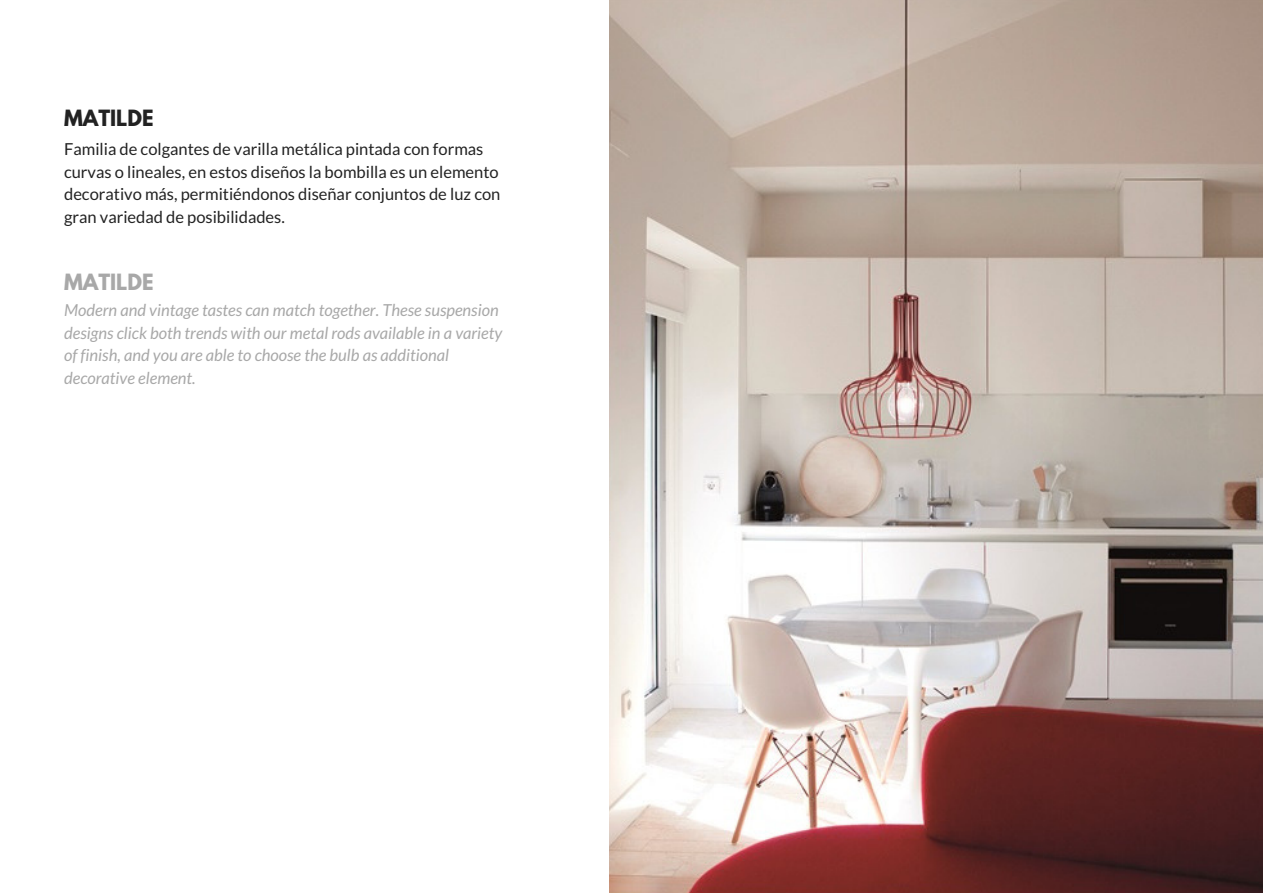
<style>
.page{position:relative;width:1263px;height:893px;background:#fff}
.page>*{position:absolute;margin:0;border:0;box-sizing:border-box;transform-origin:0 0}
.t1{font:700 19.8px "League Spartan";color:#222}
.t2{font:700 19.8px "League Spartan";color:#a8a8a8}
.t3{font:16.5px/22.5px "Lato";color:#222}
.t4{font:italic 16.5px/22.5px "Lato";color:#a8a8a8}
</style>
<div class="page">
<img style="left:610px;top:0;width:653px;height:893px">
<p class="t1" style="left:64px;top:108px;width:91px">MATILDE</p>
<p class="t3" style="left:64px;top:138px;width:438px">Familia de colgantes de varilla metálica pintada con formas curvas o lineales, en estos diseños la bombilla es un elemento decorativo más, permitiéndonos diseñar conjuntos de luz con gran variedad de posibilidades.</p>
<p class="t2" style="left:64px;top:272px;width:91px">MATILDE</p>
<p class="t4" style="left:64px;top:298px;width:440px">Modern and vintage tastes can match together. These suspension designs click both trends with our metal rods available in a variety of finish, and you are able to choose the bulb as additional decorative element.</p>
</div>
